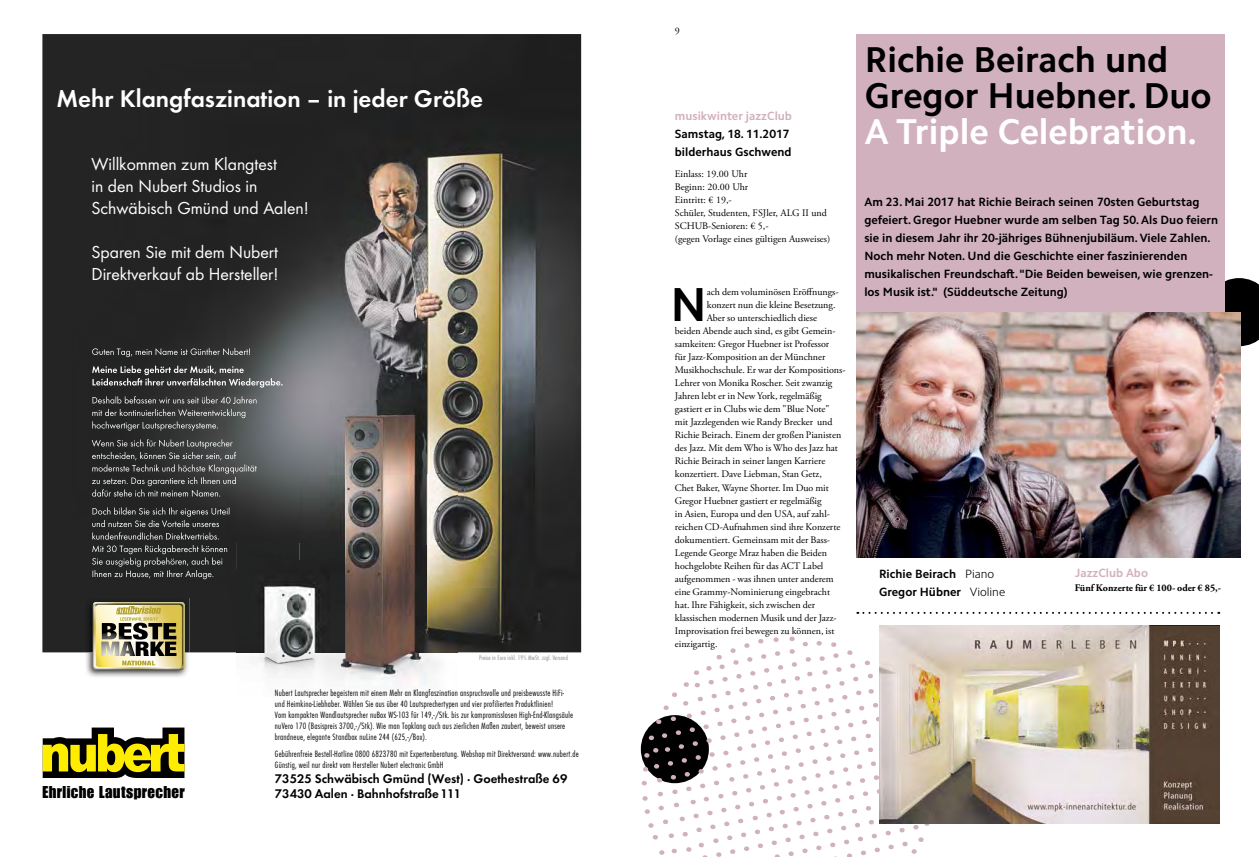
<style>
.page{position:relative;width:1259px;height:857px;background:#fff}
.page>*{position:absolute;margin:0;border:0;box-sizing:border-box;transform-origin:0 0}
.t1{font:700 47.8px "Camphor Std";color:#000}
.t2{font:700 36px/36px "Camphor Std";color:#000}
.t3{font:700 36px "Camphor Std";color:#fff}
.t4{font:25px "Futura Dem";color:#fff}
.t5{font:18px/22px "Futura Boo";color:#fff}
.t6{font:16.8px "Impact T";letter-spacing:.025em;color:#000}
.t7{font:13px/15px "Futura Dem";color:#000}
.t8{font:700 12px/18px "Camphor Std";color:#000}
.t9{font:700 12px "Camphor Std";color:#d2b1bf}
.t10{font:10px/13px "Adobe Garamond Pro";color:#000}
.t11{font:700 10px "Adobe Garamond Pro";color:#000}
.t12{font:300 9.5px/11px "Futura Con";letter-spacing:.02em;color:#000}
.t13{font:7px "Futura T Lig Con";letter-spacing:.02em;color:#878787}
.s1{font-weight:300}
</style>
<div class="page">
<svg style="left:1225px;top:278px;width:34px;height:68px;background:#111010"></svg>
<div style="left:856px;top:34px;width:369px;height:374px;background:#d2b1bf"></div>
<svg style="left:641px;top:636px;width:295px;height:220px"></svg>
<img style="left:856px;top:312px;width:384px;height:245px">
<img style="left:879px;top:625px;width:340px;height:198px">
<svg style="left:857px;top:611px;width:362px;height:2px"></svg>
<img style="left:42px;top:34px;width:539px;height:618px">
<img style="left:395px;top:652px;width:63px;height:35px">
<img style="left:426px;top:474px;width:32px;height:178px">
<img style="left:299px;top:474px;width:31px;height:178px">
<img style="left:330px;top:400px;width:96px;height:145px">
<img style="left:344px;top:652px;width:82px;height:33px">
<img style="left:344px;top:545px;width:82px;height:107px">
<img style="left:236px;top:652px;width:108px;height:28px">
<img style="left:236px;top:541px;width:63px;height:28px">
<img style="left:236px;top:569px;width:15px;height:83px">
<div style="left:330px;top:541px;width:14px;height:111px;background:#232424"></div>
<img style="left:251px;top:560px;width:48px;height:120px">
<img style="left:299px;top:560px;width:30px;height:92px">
<img style="left:92px;top:348px;width:158px;height:9px">
<img style="left:92px;top:365px;width:152px;height:10px">
<img style="left:92px;top:378px;width:191px;height:9px">
<img style="left:92px;top:396px;width:164px;height:8px">
<img style="left:92px;top:408px;width:153px;height:10px">
<img style="left:92px;top:421px;width:126px;height:9px">
<img style="left:92px;top:439px;width:141px;height:9px">
<img style="left:92px;top:451px;width:144px;height:9px">
<img style="left:92px;top:464px;width:165px;height:9px">
<img style="left:92px;top:476px;width:144px;height:10px">
<img style="left:92px;top:489px;width:129px;height:7px">
<img style="left:92px;top:507px;width:137px;height:9px">
<img style="left:92px;top:519px;width:127px;height:8px">
<img style="left:92px;top:532px;width:127px;height:7px">
<img style="left:92px;top:544px;width:136px;height:10px">
<img style="left:92px;top:557px;width:131px;height:9px">
<img style="left:92px;top:569px;width:121px;height:10px">
<img style="left:85px;top:597px;width:104px;height:80px">
<svg style="left:93px;top:602px;width:92px;height:67px;background:#afa778"></svg>
<svg style="left:43px;top:727px;width:141px;height:50px;background:#958d28"></svg>
<h3 class="t4" style="left:57px;top:81px;width:428px">Mehr Klangfaszination – in jeder Größe</h3>
<h3 class="t5" style="left:92px;top:152px;width:219px">Willkommen zum Klangtest<br>in den Nubert Studios in<br>Schwäbisch Gmünd und Aalen!</h3>
<h3 class="t5" style="left:92px;top:240px;width:188px">Sparen Sie mit dem Nubert<br>Direktverkauf ab Hersteller!</h3>
<p class="t13" style="left:479px;top:653px;width:90px">Preise in Euro inkl. 19% MwSt. zzgl. Versand</p>
<h3 class="t6" style="left:42px;top:781px;width:144px">Ehrliche Lautsprecher</h3>
<p class="t12" style="left:275px;top:687px;width:300px">Nubert Lautsprecher begeistern mit einem Mehr an Klangfaszination anspruchsvolle und preisbewusste HiFi&shy;und Heimkino-Liebhaber. Wählen Sie aus über 40 Lautsprechertypen und vier profilierten Produktlinien!<br>Vom kompakten Wandlautsprecher nuBox WS-103 für 149,-/Stk. bis zur kompromisslosen High-End-Klangsäule nuVero 170 (Basispreis 3700,-/Stk). Wie man Topklang auch aus zierlichen Maßen zaubert, beweist unsere brandneue, elegante Standbox nuLine 244 (625,-/Box).</p>
<p class="t12" style="left:275px;top:747px;width:305px">Gebührenfreie Bestell-Hotline 0800 6823780 mit Expertenberatung. Webshop mit Direktversand: www.nubert.de<br>Günstig, weil nur direkt vom Hersteller Nubert electronic GmbH</p>
<h3 class="t7" style="left:275px;top:770px;width:294px">73525 Schwäbisch Gmünd (West) · Goethestraße 69<br>73430 Aalen · Bahnhofstraße 111</h3>
<p class="t10" style="left:675px;top:25px;width:6px">9</p>
<p class="t9" style="left:675px;top:109px;width:119px">musikwinter jazzClub</p>
<p class="t8" style="left:675px;top:125px;width:118px">Samstag, 18. 11.2017 bilderhaus Gschwend</p>
<p class="t10" style="left:675px;top:168px;width:157px">Einlass: 19.00 Uhr<br>Beginn: 20.00 Uhr<br>Eintritt: € 19,-<br>Schüler, Studenten, FSJler, ALG II und<br>SCHUB-Senioren: € 5,-<br>(gegen Vorlage eines gültigen Ausweises)</p>
<h1 class="t1" style="left:670px;top:276px;width:38px">N</h1>
<p class="t10" style="left:707px;top:286px;width:133px">ach dem voluminösen Eröffnungs-</p>
<p class="t10" style="left:707px;top:299px;width:130px">konzert nun die kleine Besetzung.</p>
<p class="t10" style="left:707px;top:312px;width:112px">Aber so unterschiedlich diese</p>
<p class="t10" style="left:675px;top:325px;width:162px">beiden Abende auch sind, es gibt Gemein-</p>
<p class="t10" style="left:675px;top:338px;width:156px">samkeiten: Gregor Huebner ist Professor</p>
<p class="t10" style="left:675px;top:351px;width:152px">für Jazz-Komposition an der Münchner</p>
<p class="t10" style="left:675px;top:364px;width:172px">Musikhochschule. Er war der Kompositions-</p>
<p class="t10" style="left:675px;top:377px;width:159px">Lehrer von Monika Roscher. Seit zwanzig</p>
<p class="t10" style="left:675px;top:390px;width:148px">Jahren lebt er in New York, regelmäßig</p>
<p class="t10" style="left:675px;top:403px;width:156px">gastiert er in Clubs wie dem "Blue Note"</p>
<p class="t10" style="left:675px;top:416px;width:159px">mit Jazzlegenden wie Randy Brecker und</p>
<p class="t10" style="left:675px;top:429px;width:168px">Richie Beirach. Einem der großen Pianisten</p>
<p class="t10" style="left:675px;top:442px;width:165px">des Jazz. Mit dem Who is Who des Jazz hat</p>
<p class="t10" style="left:675px;top:455px;width:152px">Richie Beirach in seiner langen Karriere</p>
<p class="t10" style="left:675px;top:468px;width:149px">konzertiert. Dave Liebman, Stan Getz,</p>
<p class="t10" style="left:675px;top:481px;width:156px">Chet Baker, Wayne Shorter. Im Duo mit</p>
<p class="t10" style="left:675px;top:494px;width:148px">Gregor Huebner gastiert er regelmäßig</p>
<p class="t10" style="left:675px;top:507px;width:157px">in Asien, Europa und den USA, auf zahl-</p>
<p class="t10" style="left:675px;top:520px;width:167px">reichen CD-Aufnahmen sind ihre Konzerte</p>
<p class="t10" style="left:675px;top:533px;width:157px">dokumentiert. Gemeinsam mit der Bass-</p>
<p class="t10" style="left:675px;top:546px;width:154px">Legende George Mraz haben die Beiden</p>
<p class="t10" style="left:675px;top:559px;width:150px">hochgelobte Reihen für das ACT Label</p>
<p class="t10" style="left:675px;top:572px;width:160px">aufgenommen - was ihnen unter anderem</p>
<p class="t10" style="left:675px;top:585px;width:157px">eine Grammy-Nominierung eingebracht</p>
<p class="t10" style="left:675px;top:598px;width:142px">hat. Ihre Fähigkeit, sich zwischen der</p>
<p class="t10" style="left:675px;top:611px;width:163px">klassischen modernen Musik und der Jazz-</p>
<p class="t10" style="left:675px;top:624px;width:161px">Improvisation frei bewegen zu können, ist</p>
<p class="t10" style="left:675px;top:637px;width:44px">einzigartig.</p>
<h2 class="t2" style="left:865px;top:42px;width:348px">Richie Beirach und<br>Gregor Huebner. Duo</h2>
<h2 class="t3" style="left:865px;top:110px;width:333px">A Triple Celebration.</h2>
<p class="t8" style="left:864px;top:192px;width:355px">Am 23. Mai 2017 hat Richie Beirach seinen 70sten Geburtstag gefeiert. Gregor Huebner wurde am selben Tag 50. Als Duo feiern sie in diesem Jahr ihr 20-jähriges Bühnenjubiläum. Viele Zahlen.<br>Noch mehr Noten. Und die Geschichte einer faszinierenden musikalischen Freundschaft. "Die Beiden beweisen, wie grenzen&shy;los Musik ist." (Süddeutsche Zeitung)</p>
<p class="t8" style="left:879px;top:564px;width:128px">Richie Beirach <span class="s1">Piano<br></span>Gregor Hübner <span class="s1">Violine</span></p>
<p class="t9" style="left:1074px;top:566px;width:75px">JazzClub Abo</p>
<p class="t11" style="left:1074px;top:582px;width:148px">Fünf Konzerte für € 100- oder € 85,-</p>
</div>
